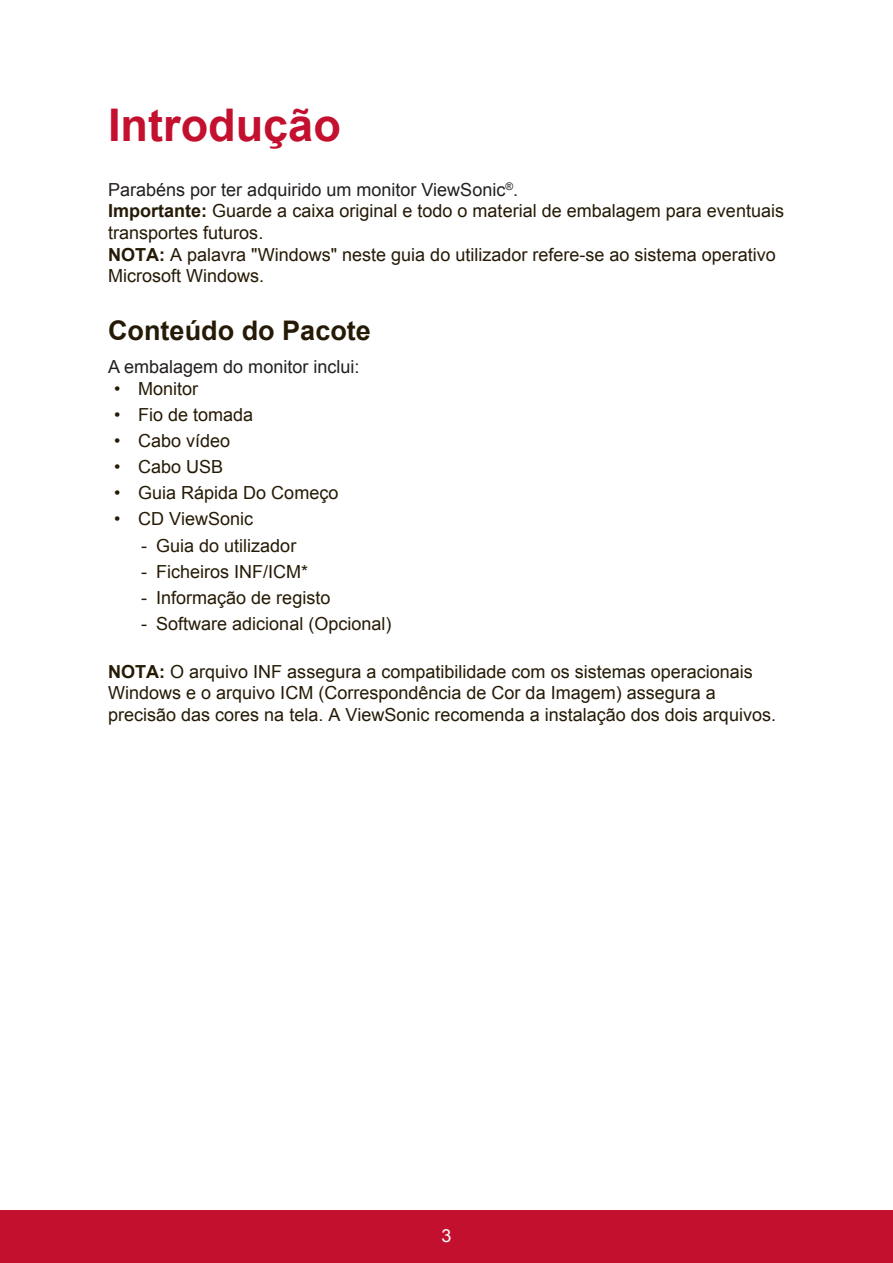
<style>
.page{position:relative;width:893px;height:1263px;background:#fff}
.page>*{position:absolute;margin:0;border:0;box-sizing:border-box;transform-origin:0 0}
.t1{font:700 45px "Arial";color:#c3102f}
.t2{font:700 27px "Arial";color:#251a05}
.t3{font:18px/21.6px "Arial";color:#251a05}
.t4{font:18px "Arial";color:#231f20}
.t5{font:18px "Arial";color:#fff}
.s1{color:#231f20}
.s2{font-weight:700}
</style>
<div class="page">
<div style="left:0;top:1210px;width:892px;height:53px;background:#c3102f"></div>
<h1 class="t1" style="left:108px;top:95px;width:234px">Introdução</h1>
<p class="t3" style="left:108px;top:179px;width:677px"><span class="s1">Parabéns por ter adquirido um monitor ViewSonic</span><sup>®</sup><span class="s1">.<br></span><span class="s2">Importante:</span> Guarde a caixa original e todo o material de embalagem para eventuais transportes futuros.<br><span class="s2">NOTA:</span> A palavra "Windows" neste guia do utilizador refere-se ao sistema operativo Microsoft Windows.</p>
<h2 class="t2" style="left:108px;top:312px;width:264px">Conteúdo do Pacote</h2>
<p class="t4" style="left:108px;top:355px;width:253px">A embalagem do monitor inclui:</p>
<p class="t3" style="left:114px;top:378px;width:86px">• Monitor</p>
<p class="t3" style="left:114px;top:404px;width:141px">• Fio de tomada</p>
<p class="t3" style="left:114px;top:430px;width:118px">• Cabo vídeo</p>
<p class="t3" style="left:114px;top:456px;width:111px">• Cabo USB</p>
<p class="t3" style="left:114px;top:482px;width:226px">• Guia Rápida Do Começo</p>
<p class="t3" style="left:114px;top:508px;width:141px">• CD ViewSonic</p>
<p class="t3" style="left:141px;top:534px;width:157px">- Guia do utilizador</p>
<p class="t3" style="left:141px;top:560px;width:169px">- Ficheiros INF/ICM*</p>
<p class="t3" style="left:141px;top:587px;width:191px">- Informação de registo</p>
<p class="t3" style="left:141px;top:613px;width:252px">- Software adicional (Opcional)</p>
<p class="t3" style="left:108px;top:660px;width:669px"><span class="s2">NOTA:</span> O arquivo INF assegura a compatibilidade com os sistemas operacionais<br>Windows e o arquivo ICM (Correspondência de Cor da Imagem) assegura a precisão das cores na tela. A ViewSonic recomenda a instalação dos dois arquivos.</p>
<p class="t5" style="left:441px;top:1223px;width:12px">3</p>
</div>
